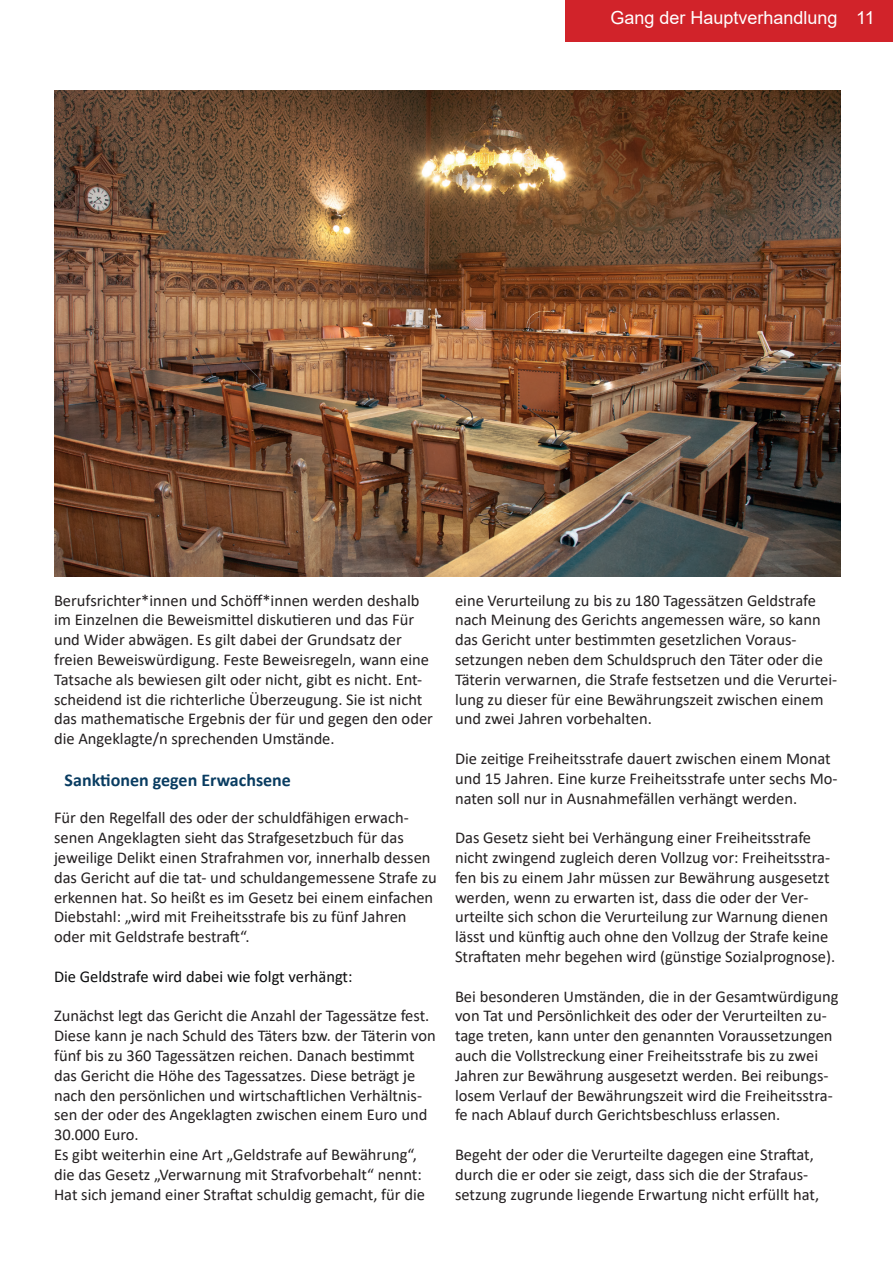
<style>
.page{position:relative;width:893px;height:1263px;background:#fff}
.page>*{position:absolute;margin:0;border:0;box-sizing:border-box;transform-origin:0 0}
.t1{font:700 18px "Calibri";color:#093c61}
.t2{font:18px "Arial";color:#fff}
.t3{font:16.5px/19.8px "Calibri";color:#231f20}
.t4{font:16.5px "Calibri";color:#0b0c0d}
</style>
<div class="page">
<div style="left:565px;top:0;width:328px;height:41px;background:#d1232a"></div>
<img style="left:54px;top:90px;width:787px;height:486px">
<p class="t2" style="left:610px;top:5px;width:266px">Gang der Hauptverhandlung 11</p>
<p class="t3" style="left:54px;top:590px;width:380px">Berufsrichter*innen und Schöff*innen werden deshalb im Einzelnen die Beweismittel diskutieren und das Für und Wider abwägen. Es gilt dabei der Grundsatz der freien Beweiswürdigung. Feste Beweisregeln, wann eine Tatsache als bewiesen gilt oder nicht, gibt es nicht. Ent&shy;scheidend ist die richterliche Überzeugung. Sie ist nicht das mathematische Ergebnis der für und gegen den oder die Angeklagte/n sprechenden Umstände.</p>
<p class="t1" style="left:65px;top:767px;width:228px">Sanktionen gegen Erwachsene</p>
<p class="t3" style="left:54px;top:808px;width:384px">Für den Regelfall des oder der schuldfähigen erwach&shy;senen Angeklagten sieht das Strafgesetzbuch für das jeweilige Delikt einen Strafrahmen vor, innerhalb dessen das Gericht auf die tat- und schuldangemessene Strafe zu erkennen hat. So heißt es im Gesetz bei einem einfachen Diebstahl: „wird mit Freiheitsstrafe bis zu fünf Jahren oder mit Geldstrafe bestraft“.</p>
<p class="t4" style="left:54px;top:965px;width:300px">Die Geldstrafe wird dabei wie folgt verhängt:</p>
<p class="t3" style="left:54px;top:1006px;width:383px">Zunächst legt das Gericht die Anzahl der Tagessätze fest.<br>Diese kann je nach Schuld des Täters bzw. der Täterin von fünf bis zu 360 Tagessätzen reichen. Danach bestimmt das Gericht die Höhe des Tagessatzes. Diese beträgt je nach den persönlichen und wirtschaftlichen Verhältnis&shy;sen der oder des Angeklagten zwischen einem Euro und 30.000 Euro.<br>Es gibt weiterhin eine Art „Geldstrafe auf Bewährung“, die das Gesetz „Verwarnung mit Strafvorbehalt“ nennt:<br>Hat sich jemand einer Straftat schuldig gemacht, für die</p>
<p class="t3" style="left:455px;top:590px;width:384px">eine Verurteilung zu bis zu 180 Tagessätzen Geldstrafe nach Meinung des Gerichts angemessen wäre, so kann das Gericht unter bestimmten gesetzlichen Voraus&shy;setzungen neben dem Schuldspruch den Täter oder die Täterin verwarnen, die Strafe festsetzen und die Verurtei&shy;lung zu dieser für eine Bewährungszeit zwischen einem und zwei Jahren vorbehalten.</p>
<p class="t3" style="left:455px;top:748px;width:384px">Die zeitige Freiheitsstrafe dauert zwischen einem Monat und 15 Jahren. Eine kurze Freiheitsstrafe unter sechs Mo&shy;naten soll nur in Ausnahmefällen verhängt werden.</p>
<p class="t3" style="left:455px;top:827px;width:382px">Das Gesetz sieht bei Verhängung einer Freiheitsstrafe nicht zwingend zugleich deren Vollzug vor: Freiheitsstra&shy;fen bis zu einem Jahr müssen zur Bewährung ausgesetzt werden, wenn zu erwarten ist, dass die oder der Ver&shy;urteilte sich schon die Verurteilung zur Warnung dienen lässt und künftig auch ohne den Vollzug der Strafe keine Straftaten mehr begehen wird (günstige Sozialprognose).</p>
<p class="t3" style="left:455px;top:986px;width:385px">Bei besonderen Umständen, die in der Gesamtwürdigung von Tat und Persönlichkeit des oder der Verurteilten zu&shy;tage treten, kann unter den genannten Voraussetzungen auch die Vollstreckung einer Freiheitsstrafe bis zu zwei Jahren zur Bewährung ausgesetzt werden. Bei reibungs&shy;losem Verlauf der Bewährungszeit wird die Freiheitsstra&shy;fe nach Ablauf durch Gerichtsbeschluss erlassen.</p>
<p class="t3" style="left:455px;top:1144px;width:366px">Begeht der oder die Verurteilte dagegen eine Straftat, durch die er oder sie zeigt, dass sich die der Strafaus&shy;setzung zugrunde liegende Erwartung nicht erfüllt hat,</p>
</div>
